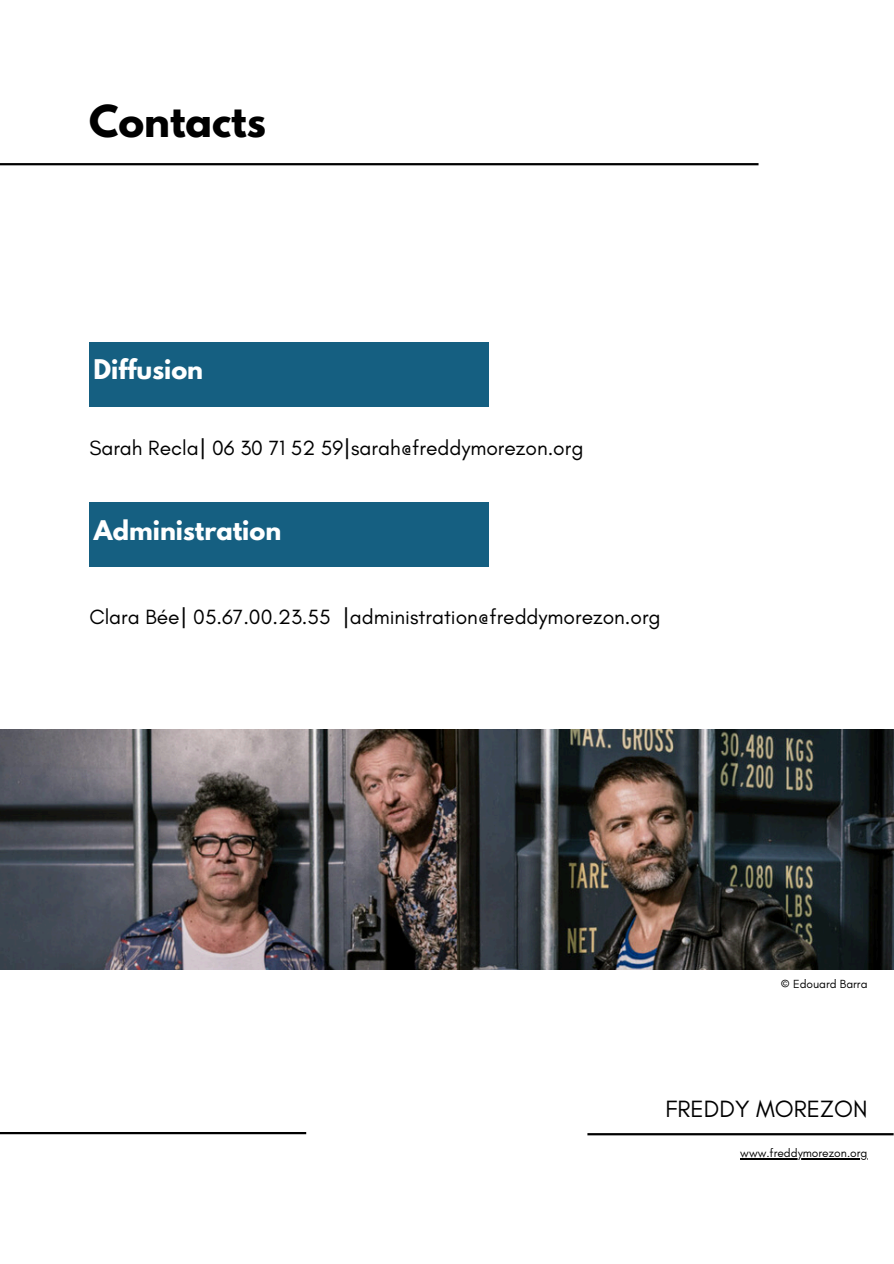
<style>
.page{position:relative;width:894px;height:1264px;background:#fff}
.page>*{position:absolute;margin:0;border:0;box-sizing:border-box;transform-origin:0 0}
.t1{font:700 39px "League Spartan";color:#000}
.t2{font:700 24px "League Spartan";color:#fff}
.t3{font:24px "Glacial Indifference";color:#000}
.t4{font:21px "Glacial Indifference";color:#000}
.t5{font:12px "Glacial Indifference";color:#000}
.s1{font-family:"Free Sans"}
</style>
<div class="page">
<hr style="left:587px;top:1133px;width:306px;height:2px;background:#000">
<hr style="left:0;top:1131px;width:306px;height:3px;background:#000">
<hr style="left:0;top:163px;width:758px;height:2px;background:#000">
<div style="left:89px;top:502px;width:400px;height:65px;background:#155f81"></div>
<div style="left:89px;top:342px;width:400px;height:64px;background:#155f81"></div>
<img style="left:0;top:729px;width:893px;height:240px">
<hr style="left:740px;top:1158px;width:127px;height:1px;background:#000">
<h3 class="t1" style="left:89px;top:101px;width:178px">Contacts</h3>
<h3 class="t2" style="left:94px;top:357px;width:111px">Diffusion</h3>
<p class="t4" style="left:89px;top:435px;width:495px">Sarah Recla<span class="s1">⎮</span> 06 30 71 52 59<span class="s1">⎮</span>sarah@freddymorezon.org</p>
<h1 class="t2" style="left:94px;top:518px;width:189px">Administration</h1>
<p class="t4" style="left:89px;top:604px;width:572px">Clara Bée<span class="s1">⎮</span> 05.67.00.23.55 <span class="s1">⎮</span>administration@freddymorezon.org</p>
<p class="t5" style="left:780px;top:976px;width:88px">© Edouard Barra</p>
<h4 class="t3" style="left:665px;top:1093px;width:203px">FREDDY MOREZON</h4>
<h2 class="t5" style="left:740px;top:1145px;width:129px">www.freddymorezon.org</h2>
</div>
